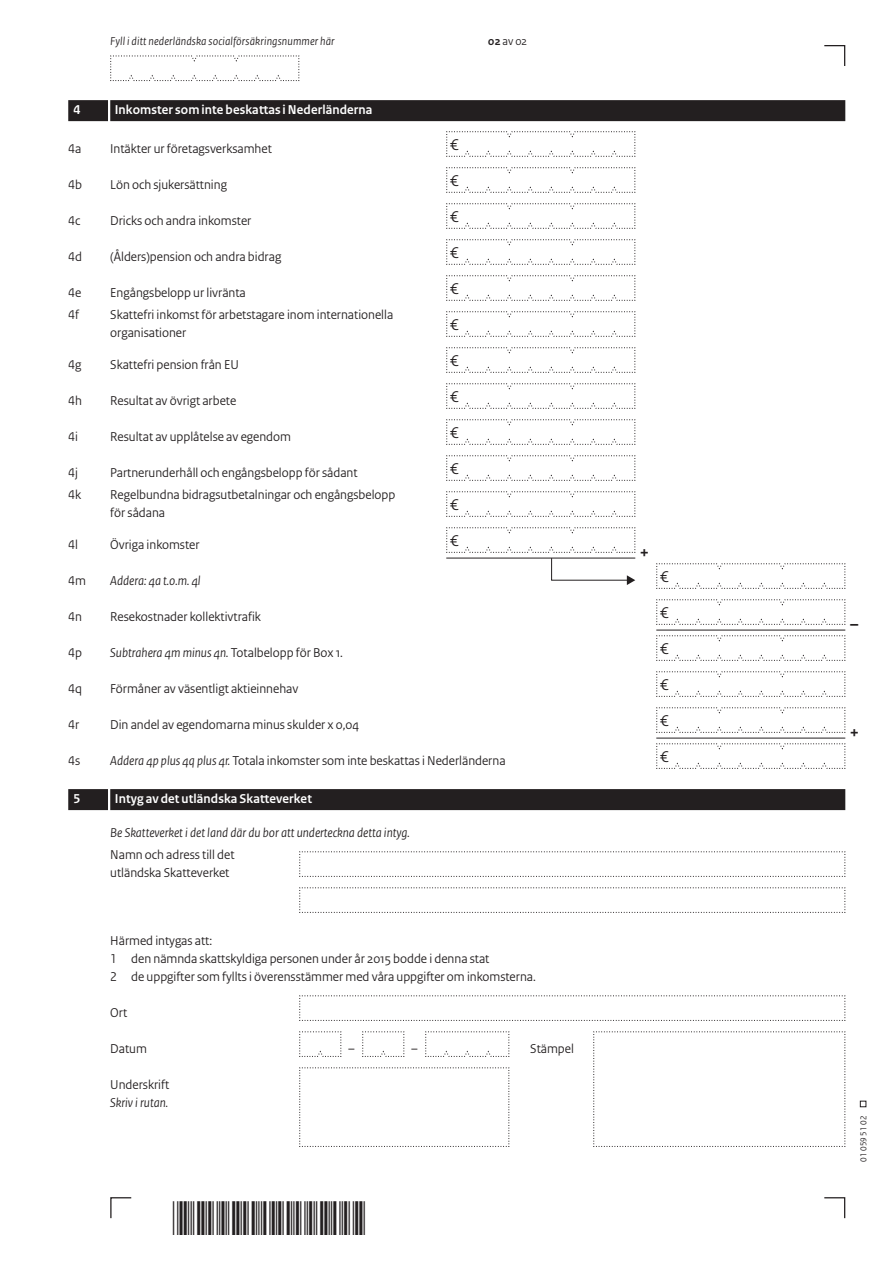
<style>
.page{position:relative;width:893px;height:1263px;background:#fff}
.page>*{position:absolute;margin:0;border:0;box-sizing:border-box;transform-origin:0 0}
.t1{font:700 18px "Rijksoverheid Sans Heading";color:#231f20}
.t2{font:16.5px/36px "Rijksoverheid Sans Heading";color:#231f20;text-align:justify}
.t3{font:13.5px/18px "Rijksoverheid Sans Heading";color:#231f20}
.t4{font:italic 13.5px "Rijksoverheid Sans Heading";color:#231f20}
.t5{font:700 13.5px "Rijksoverheid Sans Heading";letter-spacing:.01em;color:#fff}
.t6{font:italic 12px "Rijksoverheid Sans Heading";letter-spacing:.015em;color:#231f20}
.t7{font:12px "Rijksoverheid Sans Heading";color:#231f20}
.t8{font:9px "Rijksoverheid Sans Heading";color:#231f20}
.s1{font-weight:700}
.s2{font-style:normal}
.s3{font-style:italic}
</style>
<div class="page">
<svg style="left:824px;top:1197px;width:22px;height:22px"></svg>
<svg style="left:110px;top:1197px;width:22px;height:22px"></svg>
<svg style="left:860px;top:1101px;width:6px;height:6px"></svg>
<svg style="left:824px;top:45px;width:22px;height:21px"></svg>
<div style="left:110px;top:100px;width:735px;height:21px;background:#231f20"></div>
<div style="left:68px;top:100px;width:40px;height:21px;background:#231f20"></div>
<div style="left:110px;top:789px;width:735px;height:21px;background:#231f20"></div>
<div style="left:68px;top:789px;width:40px;height:21px;background:#231f20"></div>
<svg style="left:446px;top:131px;width:190px;height:26px"></svg>
<svg style="left:446px;top:167px;width:190px;height:26px"></svg>
<svg style="left:446px;top:203px;width:190px;height:26px"></svg>
<svg style="left:446px;top:239px;width:190px;height:26px"></svg>
<svg style="left:446px;top:275px;width:190px;height:26px"></svg>
<svg style="left:446px;top:311px;width:190px;height:26px"></svg>
<svg style="left:446px;top:347px;width:190px;height:26px"></svg>
<svg style="left:446px;top:383px;width:190px;height:26px"></svg>
<svg style="left:446px;top:419px;width:190px;height:26px"></svg>
<svg style="left:446px;top:455px;width:190px;height:26px"></svg>
<svg style="left:446px;top:491px;width:190px;height:26px"></svg>
<svg style="left:446px;top:527px;width:190px;height:58px"></svg>
<svg style="left:656px;top:563px;width:190px;height:26px"></svg>
<svg style="left:656px;top:599px;width:190px;height:26px"></svg>
<hr style="left:656px;top:630px;width:189px;height:1px;background:#231f20">
<svg style="left:656px;top:635px;width:190px;height:26px"></svg>
<svg style="left:656px;top:671px;width:190px;height:26px"></svg>
<svg style="left:656px;top:707px;width:190px;height:26px"></svg>
<hr style="left:656px;top:738px;width:189px;height:1px;background:#231f20">
<svg style="left:656px;top:743px;width:190px;height:26px"></svg>
<svg style="left:299px;top:851px;width:547px;height:26px"></svg>
<svg style="left:299px;top:887px;width:547px;height:26px"></svg>
<svg style="left:299px;top:995px;width:547px;height:26px"></svg>
<svg style="left:299px;top:1031px;width:43px;height:26px"></svg>
<svg style="left:362px;top:1031px;width:43px;height:26px"></svg>
<svg style="left:425px;top:1031px;width:85px;height:26px"></svg>
<svg style="left:299px;top:1067px;width:211px;height:80px"></svg>
<svg style="left:593px;top:1031px;width:253px;height:116px"></svg>
<svg style="left:110px;top:55px;width:190px;height:26px"></svg>
<p class="t6" style="left:110px;top:34px;width:226px">Fyll i ditt nederländska socialförsäkringsnummer här</p>
<p class="t7" style="left:488px;top:34px;width:40px"><span class="s1">02</span> av 02</p>
<p class="t5" style="left:74px;top:102px;width:8px">4</p>
<p class="t5" style="left:115px;top:102px;width:259px">Inkomster som inte beskattas i Nederländerna</p>
<p class="t3" style="left:68px;top:140px;width:15px">4a</p>
<p class="t3" style="left:110px;top:140px;width:163px">Intäkter ur företagsverksamhet</p>
<p class="t3" style="left:68px;top:176px;width:15px">4b</p>
<p class="t3" style="left:110px;top:176px;width:118px">Lön och sjukersättning</p>
<p class="t3" style="left:68px;top:212px;width:14px">4c</p>
<p class="t3" style="left:110px;top:212px;width:143px">Dricks och andra inkomster</p>
<p class="t3" style="left:68px;top:248px;width:15px">4d</p>
<p class="t3" style="left:110px;top:248px;width:173px">(Ålders)pension och andra bidrag</p>
<p class="t3" style="left:68px;top:284px;width:15px">4e</p>
<p class="t3" style="left:110px;top:284px;width:137px">Engångsbelopp ur livränta</p>
<p class="t3" style="left:68px;top:306px;width:12px">4f</p>
<p class="t3" style="left:110px;top:306px;width:284px">Skattefri inkomst för arbetstagare inom internationella organisationer</p>
<p class="t3" style="left:68px;top:356px;width:15px">4g</p>
<p class="t3" style="left:110px;top:356px;width:130px">Skattefri pension från EU</p>
<p class="t3" style="left:68px;top:392px;width:15px">4h</p>
<p class="t3" style="left:110px;top:392px;width:128px">Resultat av övrigt arbete</p>
<p class="t3" style="left:68px;top:428px;width:11px">4i</p>
<p class="t3" style="left:110px;top:428px;width:182px">Resultat av upplåtelse av egendom</p>
<p class="t3" style="left:68px;top:464px;width:11px">4j</p>
<p class="t3" style="left:110px;top:464px;width:249px">Partnerunderhåll och engångsbelopp för sådant</p>
<p class="t3" style="left:68px;top:486px;width:14px">4k</p>
<p class="t3" style="left:110px;top:486px;width:287px">Regelbundna bidragsutbetalningar och engångsbelopp för sådana</p>
<p class="t3" style="left:68px;top:536px;width:11px">4l</p>
<p class="t3" style="left:110px;top:536px;width:91px">Övriga inkomster</p>
<p class="t3" style="left:68px;top:572px;width:19px">4m</p>
<p class="t4" style="left:110px;top:573px;width:92px">Addera: 4a t.o.m. 4l</p>
<p class="t3" style="left:68px;top:608px;width:15px">4n</p>
<p class="t3" style="left:110px;top:608px;width:152px">Resekostnader kollektivtrafik</p>
<p class="t3" style="left:68px;top:644px;width:15px">4p</p>
<p class="t4" style="left:110px;top:645px;width:234px">Subtrahera 4m minus 4n. <span class="s2">Totalbelopp för Box 1.</span></p>
<p class="t3" style="left:68px;top:680px;width:15px">4q</p>
<p class="t3" style="left:110px;top:680px;width:190px">Förmåner av väsentligt aktieinnehav</p>
<p class="t3" style="left:68px;top:716px;width:13px">4r</p>
<p class="t3" style="left:110px;top:716px;width:251px">Din andel av egendomarna minus skulder x 0,04</p>
<p class="t3" style="left:68px;top:752px;width:14px">4s</p>
<p class="t3" style="left:110px;top:752px;width:397px"><span class="s3">Addera 4p plus 4q plus 4r.</span> Totala inkomster som inte beskattas i Nederländerna</p>
<p class="t5" style="left:74px;top:791px;width:8px">5</p>
<p class="t5" style="left:115px;top:791px;width:199px">Intyg av det utländska Skatteverket</p>
<p class="t4" style="left:110px;top:825px;width:301px">Be Skatteverket i det land där du bor att underteckna detta intyg.</p>
<p class="t3" style="left:110px;top:846px;width:126px">Namn och adress till det utländska Skatteverket</p>
<p class="t2" style="left:450px;top:127px;width:10px">€ € € € € € € € € € € €</p>
<p class="t3" style="left:110px;top:932px;width:427px">Härmed intygas att:<br>1 den nämnda skattskyldiga personen under år 2015 bodde i denna stat<br>2 de uppgifter som fyllts i överensstämmer med våra uppgifter om inkomsterna.</p>
<p class="t3" style="left:110px;top:1004px;width:18px">Ort</p>
<p class="t3" style="left:110px;top:1040px;width:38px">Datum</p>
<p class="t3" style="left:530px;top:1040px;width:45px">Stämpel</p>
<p class="t3" style="left:110px;top:1076px;width:60px">Underskrift</p>
<p class="t4" style="left:110px;top:1095px;width:59px">Skriv i rutan.</p>
<p class="t3" style="left:348px;top:1040px;width:8px">–</p>
<p class="t3" style="left:411px;top:1040px;width:8px">–</p>
<h1 class="t1" style="left:640px;top:542px;width:11px">+</h1>
<p class="t2" style="left:660px;top:559px;width:10px">€ € € € € €</p>
<h1 class="t1" style="left:850px;top:614px;width:10px">–</h1>
<h1 class="t1" style="left:850px;top:722px;width:11px">+</h1>
<p class="t8" style="left:858px;top:1161px;width:47px;rotate:-90deg">01 059 51 02</p>
</div>
